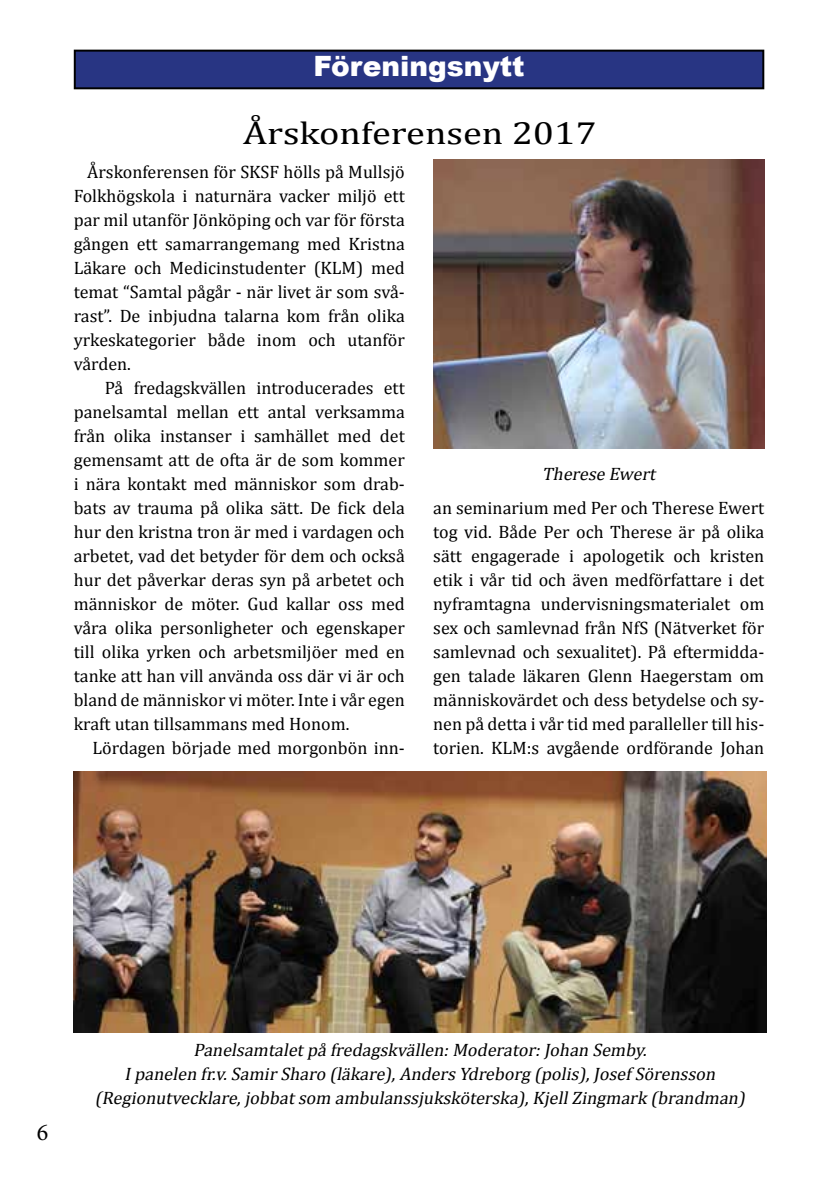
<style>
.page{position:relative;width:840px;height:1191px;background:#fff}
.page>*{position:absolute;margin:0;border:0;box-sizing:border-box;transform-origin:0 0}
.t1{font:32px "Cambria";color:#000;scale:1.2 1}
.t2{font:900 28px "Arial";color:#fff}
.t3{font:24px "Minion Pro";color:#000}
.t4{font:18px/24px "Cambria";color:#000;text-align:justify}
.t5{font:italic 18px/24px "Cambria";color:#000;text-align:center}
</style>
<div class="page">
<img style="left:74px;top:771px;width:691px;height:261px">
<img style="left:433px;top:160px;width:330px;height:289px">
<div style="left:75px;top:51px;width:687px;height:37px;background:#283583"></div>
<div style="left:74px;top:50px;width:689px;height:39px;border:2px solid #000"></div>
<h2 class="t2" style="left:313px;top:46px;width:213px">Föreningsnytt</h2>
<h1 class="t1" style="left:243px;top:114px;width:296px">Årskonferensen 2017</h1>
<p class="t4" style="left:74px;top:160px;width:332px;text-indent:13px">Årskonferensen för SKSF hölls på Mullsjö Folkhögskola i naturnära vacker miljö ett par mil utanför Jönköping och var för första gången ett samarrangemang med Kristna Läkare och Medicinstudenter (KLM) med temat “Samtal pågår - när livet är som svå&shy;rast”. De inbjudna talarna kom från olika yrkeskategorier både inom och utanför vården.</p>
<p class="t4" style="left:74px;top:376px;width:332px;text-indent:31px">På fredagskvällen introducerades ett panelsamtal mellan ett antal verksamma från olika instanser i samhället med det gemensamt att de ofta är de som kommer i nära kontakt med människor som drab&shy;bats av trauma på olika sätt. De fick dela hur den kristna tron är med i vardagen och arbetet, vad det betyder för dem och också hur det påverkar deras syn på arbetet och människor de möter. Gud kallar oss med våra olika personligheter och egenskaper till olika yrken och arbetsmiljöer med en tanke att han vill använda oss där vi är och bland de människor vi möter. Inte i vår egen kraft utan tillsammans med Honom.</p>
<p class="t4" style="left:93px;top:736px;width:313px">Lördagen började med morgonbön inn-</p>
<p class="t5" style="left:542px;top:462px;width:132px">ThereseEwert</p>
<p class="t4" style="left:433px;top:496px;width:332px">an seminarium med Per och Therese Ewert tog vid. Både Per och Therese är på olika sätt engagerade i apologetik och kristen etik i vår tid och även medförfattare i det nyframtagna undervisningsmaterialet om sex och samlevnad från NfS (Nätverket för samlevnad och sexualitet). På eftermidda&shy;gen talade läkaren Glenn Haegerstam om människovärdet och dess betydelse och sy&shy;nen på detta i vår tid med paralleller till his&shy;torien. KLM:s avgående ordförande Johan</p>
<h3 class="t3" style="left:37px;top:1116px;width:13px">6</h3>
<p class="t5" style="left:95px;top:1038px;width:669px">Panelsamtaletpåfredagskvällen:Moderator:JohanSemby.<br>Ipanelenfr.v.SamirSharo(läkare),AndersYdreborg(polis),JosefSörensson (Regionutvecklare,jobbatsomambulanssjuksköterska),KjellZingmark(brandman)</p>
</div>
